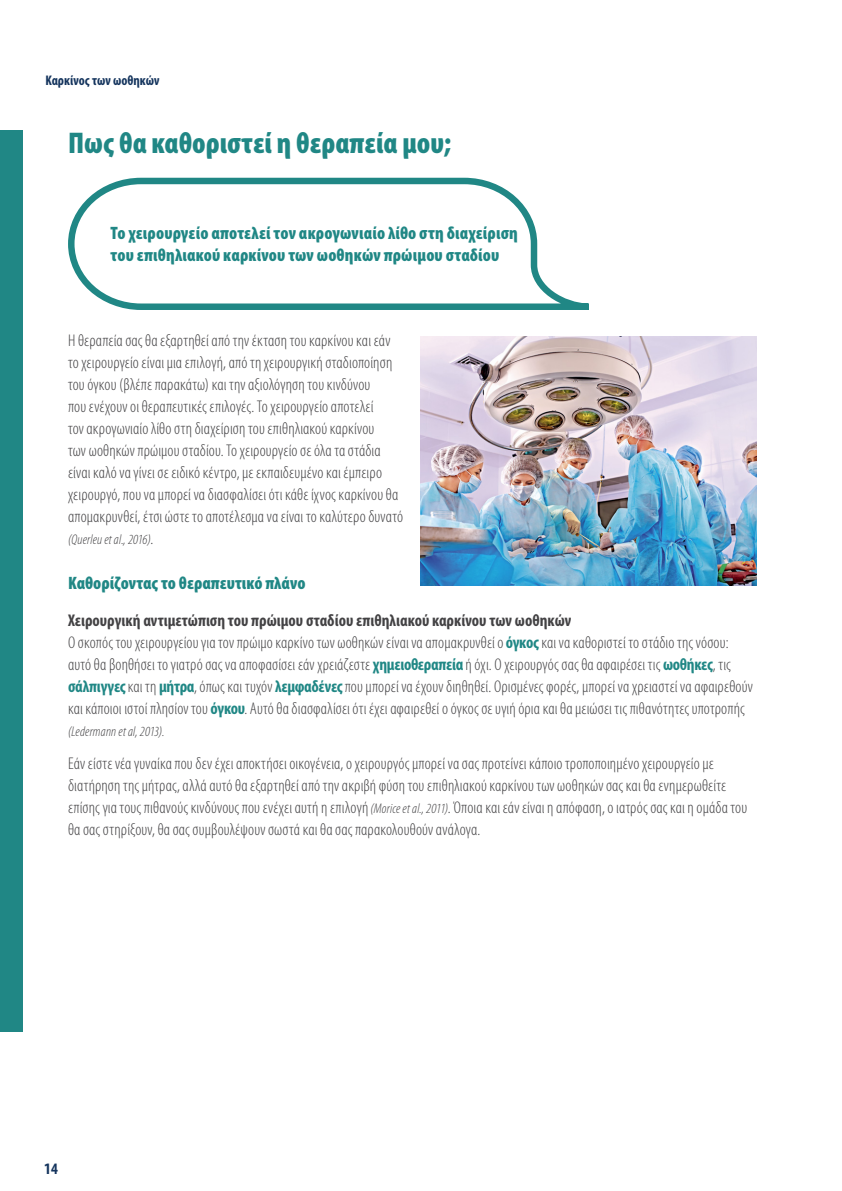
<style>
.page{position:relative;width:842px;height:1191px;background:#fff}
.page>*{position:absolute;margin:0;border:0;box-sizing:border-box;transform-origin:0 0}
.t1{font:900 condensed 30px "Myriad Pro";color:#208785}
.t2{font:900 condensed 18px/22px "Myriad Pro";letter-spacing:.005em;color:#208785}
.t3{font:300 condensed 17px/22px "Myriad Pro";letter-spacing:.01em;color:#434244}
.t4{font:700 condensed 16px "Myriad Pro";color:#14345d}
.t5{font:italic 300 condensed 14px "Myriad Pro";letter-spacing:.01em;color:#434244}
.t6{font:700 condensed 14px "Myriad Pro";color:#14345d}
.s1{font-style:normal;font-size:17px}
.s2{font-weight:700}
.s3{font-weight:700;color:#208785}
.s4{font-style:normal}
.s5{font-style:italic;font-size:14px}
</style>
<div class="page">
<div style="left:0;top:130px;width:23px;height:902px;background:#208785"></div>
<svg style="left:68px;top:177px;width:521px;height:133px"></svg>
<img style="left:421px;top:336px;width:336px;height:249px">
<p class="t6" style="left:45px;top:72px;width:116px">Καρκίνος των ωοθηκών</p>
<h1 class="t1" style="left:68px;top:124px;width:385px">Πως θα καθοριστεί η θεραπεία μου;</h1>
<p class="t2" style="left:111px;top:222px;width:409px">Το χειρουργείο αποτελεί τον ακρογωνιαίο λίθο στη διαχείριση του επιθηλιακού καρκίνου των ωοθηκών πρώιμου σταδίου</p>
<p class="t3" style="left:68px;top:329px;width:337px">Η θεραπεία σας θα εξαρτηθεί από την έκταση του καρκίνου και εάν το χειρουργείο είναι μια επιλογή, από τη χειρουργική σταδιοποίηση του όγκου (βλέπε παρακάτω) και την αξιολόγηση του κινδύνου<br>που ενέχουν οι θεραπευτικές επιλογές. Το χειρουργείο αποτελεί<br>τον ακρογωνιαίο λίθο στη διαχείριση του επιθηλιακού καρκίνου<br>των ωοθηκών πρώιμου σταδίου. Το χειρουργείο σε όλα τα στάδια είναι καλό να γίνει σε ειδικό κέντρο, με εκπαιδευμένο και έμπειρο χειρουργό, που να μπορεί να διασφαλίσει ότι κάθε ίχνος καρκίνου θα απομακρυνθεί, έτσι ώστε το αποτέλεσμα να είναι το καλύτερο δυνατό</p>
<p class="t5" style="left:68px;top:531px;width:87px">(Querleu et al., 2016)<span class="s1">.</span></p>
<p class="t2" style="left:68px;top:571px;width:239px">Καθορίζοντας το θεραπευτικό πλάνο</p>
<p class="t3" style="left:68px;top:609px;width:686px"><span class="s2">Χειρουργική αντιμετώπιση του πρώιμου σταδίου επιθηλιακού καρκίνου των ωοθηκών<br></span>Ο σκοπός του χειρουργείου για τον πρώιμο καρκίνο των ωοθηκών είναι να απομακρυνθεί ο <span class="s3">όγκος</span> και να καθοριστεί το στάδιο της νόσου: αυτό θα βοηθήσει το γιατρό σας να αποφασίσει εάν χρειάζεστε <span class="s3">χημειοθεραπεία</span> ή όχι. Ο χειρουργός σας θα αφαιρέσει τις <span class="s3">ωοθήκες</span>, τις <span class="s3">σάλπιγγες</span> και τη <span class="s3">μήτρα</span>, όπως και τυχόν <span class="s3">λεμφαδένες</span> που μπορεί να έχουν διηθηθεί. Ορισμένες φορές, μπορεί να χρειαστεί να αφαιρεθούν και κάποιοι ιστοί πλησίον του <span class="s3">όγκου</span>. Αυτό θα διασφαλίσει ότι έχει αφαιρεθεί ο όγκος σε υγιή όρια και θα μειώσει τις πιθανότητες υποτροπής</p>
<p class="t5" style="left:68px;top:723px;width:98px">(Ledermann et al, 2013)<span class="s4">.</span></p>
<p class="t3" style="left:68px;top:752px;width:681px">Εάν είστε νέα γυναίκα που δεν έχει αποκτήσει οικογένεια, ο χειρουργός μπορεί να σας προτείνει κάποιο τροποποιημένο χειρουργείο με διατήρηση της μήτρας, αλλά αυτό θα εξαρτηθεί από την ακριβή φύση του επιθηλιακού καρκίνου των ωοθηκών σας και θα ενημερωθείτε επίσης για τους πιθανούς κινδύνους που ενέχει αυτή η επιλογή <span class="s5">(Morice et al., 2011)</span>. Όποια και εάν είναι η απόφαση, ο ιατρός σας και η ομάδα του θα σας στηρίξουν, θα σας συμβουλέψουν σωστά και θα σας παρακολουθούν ανάλογα.</p>
<p class="t4" style="left:44px;top:1159px;width:15px">14</p>
</div>
